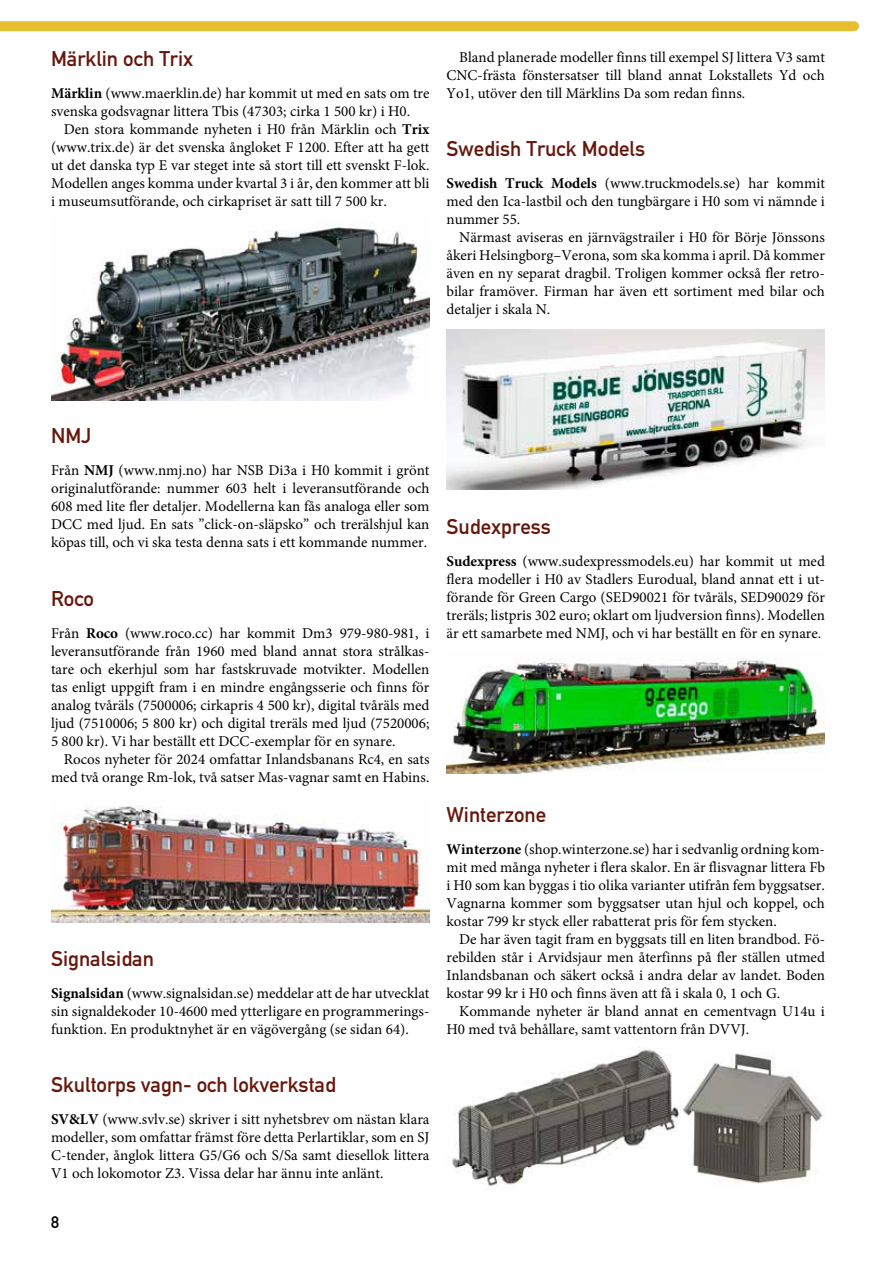
<style>
.page{position:relative;width:893px;height:1263px;background:#fff}
.page>*{position:absolute;margin:0;border:0;box-sizing:border-box;transform-origin:0 0}
.t1{font:21px "DIN Mittelschrift Std";color:#66170b}
.t2{font:16.5px "DIN Mittelschrift Std";color:#000}
.t3{font:15px/18px "Minion Pro";color:#000;text-align:justify}
.s1{font-weight:700}
</style>
<div class="page">
<img style="left:449px;top:1047px;width:230px;height:144px">
<img style="left:51px;top:227px;width:378px;height:173px">
<img style="left:51px;top:806px;width:378px;height:116px">
<img style="left:446px;top:330px;width:379px;height:159px">
<img style="left:679px;top:1053px;width:146px;height:131px">
<img style="left:446px;top:658px;width:379px;height:116px">
<svg style="left:0;top:21px;width:859px;height:10px;background:#e7bf33"></svg>
<h1 class="t1" style="left:51px;top:46px;width:144px">Märklin och Trix</h1>
<p class="t3" style="left:51px;top:84px;width:380px"><span class="s1">Märklin</span> (www.maerklin.de) har kommit ut med en sats om tre svenska godsvagnar littera Tbis (47303; cirka 1 500 kr) i H0.</p>
<p class="t3" style="left:51px;top:120px;width:380px;text-indent:13px">Den stora kommande nyheten i H0 från Märklin och <span class="s1">Trix </span>(www.trix.de) är det svenska ångloket F 1200. Efter att ha gett ut det danska typ E var steget inte så stort till ett svenskt F-lok.<br>Modellen anges komma under kvartal 3 i år, den kommer att bli i museumsutförande, och cirkapriset är satt till 7 500 kr.</p>
<p class="t3" style="left:446px;top:48px;width:380px;text-indent:13px">Bland planerade modeller finns till exempel SJ littera V3 samt CNC-frästa fönstersatser till bland annat Lokstallets Yd och Yo1, utöver den till Märklins Da som redan finns.</p>
<h1 class="t1" style="left:446px;top:136px;width:200px">Swedish Truck Models</h1>
<p class="t3" style="left:446px;top:174px;width:380px"><span class="s1">Swedish Truck Models</span> (www.truckmodels.se) har kommit med den Ica-lastbil och den tungbärgare i H0 som vi nämnde i nummer 55.</p>
<p class="t3" style="left:446px;top:228px;width:380px;text-indent:13px">Närmast aviseras en järnvägstrailer i H0 för Börje Jönssons åkeri Helsingborg–Verona, som ska komma i april. Då kommer även en ny separat dragbil. Troligen kommer också fler retro&shy;bilar framöver. Firman har även ett sortiment med bilar och detaljer i skala N.</p>
<h1 class="t1" style="left:51px;top:424px;width:42px">NMJ</h1>
<p class="t3" style="left:51px;top:462px;width:380px">Från <span class="s1">NMJ</span> (www.nmj.no) har NSB Di3a i H0 kommit i grönt originalutförande: nummer 603 helt i leveransutförande och 608 med lite fler detaljer. Modellerna kan fås analoga eller som DCC med ljud. En sats ”click-on-släpsko” och trerälshjul kan köpas till, och vi ska testa denna sats i ett kommande nummer.</p>
<h1 class="t1" style="left:51px;top:586px;width:45px">Roco</h1>
<p class="t3" style="left:51px;top:624px;width:380px">Från <span class="s1">Roco</span> (www.roco.cc) har kommit Dm3 979-980-981, i leveransutförande från 1960 med bland annat stora strålkas&shy;tare och ekerhjul som har fastskruvade motvikter. Modellen tas enligt uppgift fram i en mindre engångsserie och finns för analog tvåräls (7500006; cirkapris 4 500 kr), digital tvåräls med ljud (7510006; 5 800 kr) och digital treräls med ljud (7520006; 5 800 kr). Vi har beställt ett DCC-exemplar för en synare.</p>
<p class="t3" style="left:51px;top:750px;width:380px;text-align:right">Rocos nyheter för 2024 omfattar Inlandsbanans Rc4, en sats med två orange Rm-lok, två satser Mas-vagnar samt en Habins.</p>
<h1 class="t1" style="left:51px;top:946px;width:104px">Signalsidan</h1>
<p class="t3" style="left:51px;top:984px;width:380px"><span class="s1">Signalsidan</span> (www.signalsidan.se) meddelar att de har utvecklat sin signaldekoder 10-4600 med ytterligare en programmerings&shy;funktion. En produktnyhet är en vägövergång (se sidan 64).</p>
<h1 class="t1" style="left:51px;top:1072px;width:286px">Skultorps vagn- och lokverkstad</h1>
<p class="t3" style="left:51px;top:1110px;width:380px"><span class="s1">SV&amp;LV</span> (www.svlv.se) skriver i sitt nyhetsbrev om nästan klara modeller, som omfattar främst före detta Perlartiklar, som en SJ C-tender, ånglok littera G5/G6 och S/Sa samt diesellok littera V1 och lokomotor Z3. Vissa delar har ännu inte anlänt.</p>
<p class="t2" style="left:51px;top:1212px;width:9px">8</p>
<h1 class="t1" style="left:446px;top:514px;width:106px">Sudexpress</h1>
<p class="t3" style="left:446px;top:552px;width:380px"><span class="s1">Sudexpress</span> (www.sudexpressmodels.eu) har kommit ut med flera modeller i H0 av Stadlers Eurodual, bland annat ett i ut&shy;förande för Green Cargo (SED90021 för tvåräls, SED90029 för treräls; listpris 302 euro; oklart om ljudversion finns). Modellen är ett samarbete med NMJ, och vi har beställt en för en synare.</p>
<h1 class="t1" style="left:446px;top:802px;width:101px">Winterzone</h1>
<p class="t3" style="left:446px;top:840px;width:380px"><span class="s1">Winterzone</span> (shop.winterzone.se) har i sedvanlig ordning kom&shy;mit med många nyheter i flera skalor. En är flisvagnar littera Fb i H0 som kan byggas i tio olika varianter utifrån fem byggsatser.<br>Vagnarna kommer som byggsatser utan hjul och koppel, och kostar 799 kr styck eller rabatterat pris för fem stycken.</p>
<p class="t3" style="left:446px;top:930px;width:380px;text-indent:13px">De har även tagit fram en byggsats till en liten brandbod. Fö&shy;rebilden står i Arvidsjaur men återfinns på fler ställen utmed Inlandsbanan och säkert också i andra delar av landet. Boden kostar 99 kr i H0 och finns även att få i skala 0, 1 och G.</p>
<p class="t3" style="left:446px;top:1002px;width:380px;text-indent:13px">Kommande nyheter är bland annat en cementvagn U14u i<br>H0 med två behållare, samt vattentorn från DVVJ.</p>
</div>
